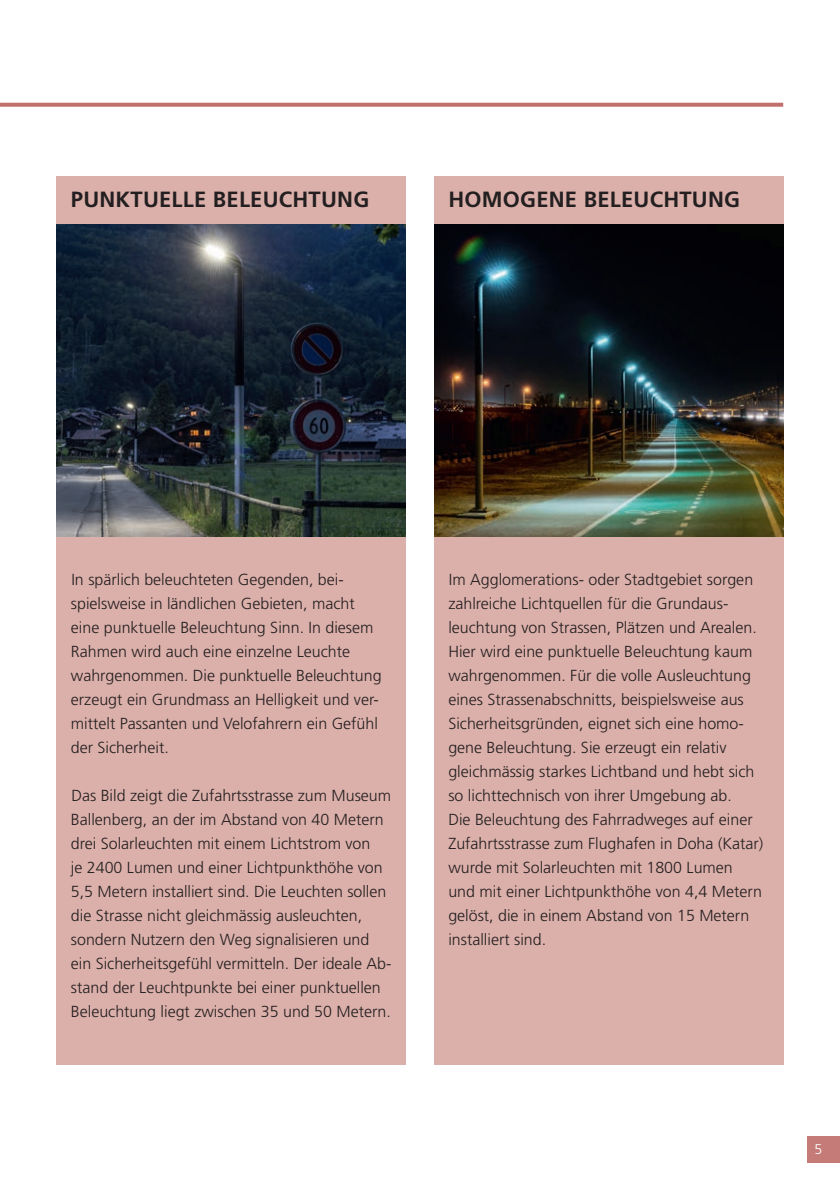
<style>
.page{position:relative;width:840px;height:1191px;background:#fff}
.page>*{position:absolute;margin:0;border:0;box-sizing:border-box;transform-origin:0 0}
.t1{font:700 22px "Frutiger LT Std";letter-spacing:.01em;color:#231f20}
.t2{font:300 16px/24px "Frutiger LT Std";color:#231f20}
.t3{font:300 14px "Frutiger LT Std";color:#fff}
</style>
<div class="page">
<div style="left:807px;top:1136px;width:32px;height:26px;background:#c57c79"></div>
<div style="left:57px;top:177px;width:348px;height:888px;background:#dcb0aa"></div>
<div style="left:434px;top:177px;width:348px;height:888px;background:#dcb0aa"></div>
<svg style="left:0;top:103px;width:782px;height:4px;background:#c57976"></svg>
<img style="left:57px;top:225px;width:348px;height:312px">
<img style="left:434px;top:225px;width:348px;height:312px">
<h1 class="t1" style="left:71px;top:187px;width:299px">PUNKTUELLE BELEUCHTUNG</h1>
<h1 class="t1" style="left:448px;top:187px;width:293px">HOMOGENE BELEUCHTUNG</h1>
<p class="t2" style="left:71px;top:567px;width:312px">In spärlich beleuchteten Gegenden, bei&shy;spielsweise in ländlichen Gebieten, macht eine punktuelle Beleuchtung Sinn. In diesem Rahmen wird auch eine einzelne Leuchte wahrgenommen. Die punktuelle Beleuchtung erzeugt ein Grundmass an Helligkeit und ver&shy;mittelt Passanten und Velofahrern ein Gefühl der Sicherheit.</p>
<p class="t2" style="left:71px;top:783px;width:322px">Das Bild zeigt die Zufahrtsstrasse zum Museum Ballenberg, an der im Abstand von 40 Metern drei Solarleuchten mit einem Lichtstrom von<br>je 2400 Lumen und einer Lichtpunkthöhe von 5,5 Metern installiert sind. Die Leuchten sollen die Strasse nicht gleichmässig ausleuchten, sondern Nutzern den Weg signalisieren und ein Sicherheitsgefühl vermitteln. Der ideale Ab&shy;stand der Leuchtpunkte bei einer punktuellen Beleuchtung liegt zwischen 35 und 50 Metern.</p>
<p class="t2" style="left:448px;top:567px;width:316px">Im Agglomerations- oder Stadtgebiet sorgen zahlreiche Lichtquellen für die Grundaus&shy;leuchtung von Strassen, Plätzen und Arealen.<br>Hier wird eine punktuelle Beleuchtung kaum wahrgenommen. Für die volle Ausleuchtung eines Strassenabschnitts, beispielsweise aus Sicherheitsgründen, eignet sich eine homo&shy;gene Beleuchtung. Sie erzeugt ein relativ gleichmässig starkes Lichtband und hebt sich so lichttechnisch von ihrer Umgebung ab.<br>Die Beleuchtung des Fahrradweges auf einer Zufahrtsstrasse zum Flughafen in Doha (Katar) wurde mit Solarleuchten mit 1800 Lumen und mit einer Lichtpunkthöhe von 4,4 Metern gelöst, die in einem Abstand von 15 Metern installiert sind.</p>
<p class="t3" style="left:814px;top:1141px;width:9px">5</p>
</div>
